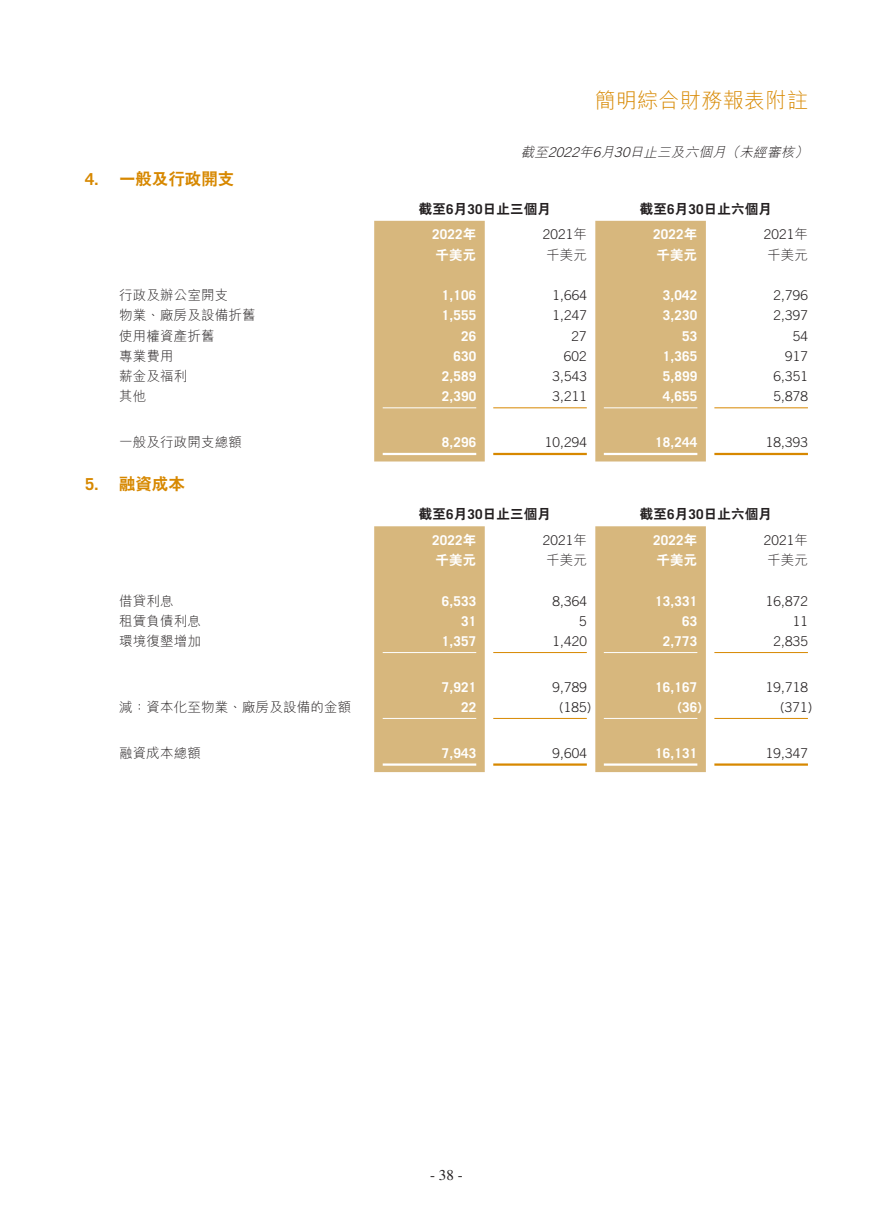
<style>
.page{position:relative;width:893px;height:1212px;background:#fff}
.page>*{position:absolute;margin:0;border:0;box-sizing:border-box;transform-origin:0 0}
.t1{font:300 21px "M Hei HK";letter-spacing:.015em;color:#d78800}
.t2{font:800 16.5px "C Hei 2 HK";letter-spacing:-.005em;color:#d78800}
.t3{font:15px "Times LT Std";color:#231f20}
.t4{font:300 13.5px "Trade Gothic LT Std";letter-spacing:.01em;color:#231f20}
.t5{font:700 13.5px "Trade Gothic LT Std";letter-spacing:.01em;color:#fff}
.t6{font:300 13.5px "M Hei HK";letter-spacing:.01em;color:#231f20}
.t7{font:800 13.5px "C Hei 2 HK";letter-spacing:.01em;color:#231f20}
.t8{font:italic 300 13.5px "M Hei HK";color:#231f20}
.t9{font:800 13.5px "C Hei 2 HK";letter-spacing:.01em;color:#fff}
.s1{font-family:"Trade Gothic LT Std";font-weight:700}
.s2{font-family:"Trade Gothic LT Std"}
.s3{font-family:"C Hei 2 HK";font-weight:800}
.s4{font-family:"M Hei HK"}
</style>
<div class="page">
<svg style="left:374px;top:221px;width:332px;height:240px;fill:#d7b77d"></svg>
<hr style="left:383px;top:407px;width:93px;height:1px;background:#fff">
<hr style="left:493px;top:407px;width:94px;height:1px;background:#d78800">
<hr style="left:604px;top:407px;width:93px;height:1px;background:#fff">
<hr style="left:714px;top:407px;width:94px;height:1px;background:#d78800">
<hr style="left:383px;top:453px;width:93px;height:2px;background:#fff">
<hr style="left:493px;top:453px;width:94px;height:2px;background:#d78800">
<hr style="left:604px;top:453px;width:93px;height:2px;background:#fff">
<hr style="left:714px;top:453px;width:94px;height:2px;background:#d78800">
<svg style="left:374px;top:526px;width:332px;height:246px;fill:#d7b77d"></svg>
<hr style="left:383px;top:652px;width:93px;height:1px;background:#fff">
<hr style="left:493px;top:652px;width:94px;height:1px;background:#d78800">
<hr style="left:604px;top:652px;width:93px;height:1px;background:#fff">
<hr style="left:714px;top:652px;width:94px;height:1px;background:#d78800">
<hr style="left:383px;top:718px;width:93px;height:1px;background:#fff">
<hr style="left:493px;top:718px;width:94px;height:1px;background:#d78800">
<hr style="left:604px;top:718px;width:93px;height:1px;background:#fff">
<hr style="left:714px;top:718px;width:94px;height:1px;background:#d78800">
<hr style="left:383px;top:763px;width:93px;height:3px;background:#fff">
<hr style="left:493px;top:763px;width:94px;height:3px;background:#d78800">
<hr style="left:604px;top:763px;width:93px;height:3px;background:#fff">
<hr style="left:714px;top:763px;width:94px;height:3px;background:#d78800">
<p class="t2" style="left:85px;top:168px;width:151px"><span class="s1">4.</span> 一般及行政開支</p>
<h1 class="t1" style="left:595px;top:86px;width:215px">簡明綜合財務報表附註</h1>
<p class="t8" style="left:521px;top:143px;width:293px">截至<span class="s2">2022</span>年<span class="s2">6</span>月<span class="s2">30</span>日止三及六個月（未經審核）</p>
<p class="t7" style="left:419px;top:200px;width:134px">截至<span class="s1">6</span>月<span class="s1">30</span>日止三個月</p>
<p class="t7" style="left:640px;top:200px;width:134px">截至<span class="s1">6</span>月<span class="s1">30</span>日止六個月</p>
<p class="t5" style="left:432px;top:226px;width:46px">2022<span class="s3">年</span></p>
<p class="t4" style="left:543px;top:227px;width:46px">2021<span class="s4">年</span></p>
<p class="t5" style="left:653px;top:226px;width:46px">2022<span class="s3">年</span></p>
<p class="t4" style="left:764px;top:227px;width:46px">2021<span class="s4">年</span></p>
<p class="t9" style="left:435px;top:246px;width:42px">千美元</p>
<p class="t6" style="left:546px;top:245px;width:42px">千美元</p>
<p class="t9" style="left:657px;top:246px;width:42px">千美元</p>
<p class="t6" style="left:767px;top:245px;width:42px">千美元</p>
<p class="t6" style="left:119px;top:286px;width:111px">行政及辦公室開支</p>
<p class="t5" style="left:442px;top:287px;width:36px">1,106</p>
<p class="t4" style="left:552px;top:287px;width:36px">1,664</p>
<p class="t5" style="left:663px;top:287px;width:36px">3,042</p>
<p class="t4" style="left:773px;top:287px;width:36px">2,796</p>
<p class="t6" style="left:119px;top:306px;width:138px">物業、廠房及設備折舊</p>
<p class="t5" style="left:442px;top:307px;width:36px">1,555</p>
<p class="t4" style="left:552px;top:308px;width:36px">1,247</p>
<p class="t5" style="left:663px;top:307px;width:36px">3,230</p>
<p class="t4" style="left:773px;top:308px;width:36px">2,397</p>
<p class="t6" style="left:119px;top:326px;width:97px">使用權資產折舊</p>
<p class="t5" style="left:461px;top:327px;width:17px">26</p>
<p class="t4" style="left:572px;top:328px;width:17px">27</p>
<p class="t5" style="left:682px;top:327px;width:17px">53</p>
<p class="t4" style="left:793px;top:328px;width:17px">54</p>
<p class="t6" style="left:119px;top:346px;width:56px">專業費用</p>
<p class="t5" style="left:453px;top:348px;width:24px">630</p>
<p class="t4" style="left:564px;top:348px;width:24px">602</p>
<p class="t5" style="left:663px;top:348px;width:36px">1,365</p>
<p class="t4" style="left:785px;top:348px;width:24px">917</p>
<p class="t6" style="left:119px;top:367px;width:70px">薪金及福利</p>
<p class="t5" style="left:442px;top:368px;width:36px">2,589</p>
<p class="t4" style="left:552px;top:368px;width:36px">3,543</p>
<p class="t5" style="left:663px;top:368px;width:36px">5,899</p>
<p class="t4" style="left:773px;top:368px;width:36px">6,351</p>
<p class="t6" style="left:119px;top:387px;width:29px">其他</p>
<p class="t5" style="left:442px;top:388px;width:36px">2,390</p>
<p class="t4" style="left:552px;top:389px;width:36px">3,211</p>
<p class="t5" style="left:663px;top:388px;width:36px">4,655</p>
<p class="t4" style="left:773px;top:389px;width:36px">5,878</p>
<p class="t6" style="left:119px;top:433px;width:124px">一般及行政開支總額</p>
<p class="t5" style="left:442px;top:434px;width:36px">8,296</p>
<p class="t4" style="left:545px;top:434px;width:44px">10,294</p>
<p class="t5" style="left:655px;top:434px;width:44px">18,244</p>
<p class="t4" style="left:766px;top:434px;width:44px">18,393</p>
<p class="t2" style="left:85px;top:473px;width:101px"><span class="s1">5.</span> 融資成本</p>
<p class="t7" style="left:419px;top:505px;width:134px">截至<span class="s1">6</span>月<span class="s1">30</span>日止三個月</p>
<p class="t7" style="left:640px;top:505px;width:134px">截至<span class="s1">6</span>月<span class="s1">30</span>日止六個月</p>
<p class="t5" style="left:432px;top:532px;width:46px">2022<span class="s3">年</span></p>
<p class="t4" style="left:543px;top:532px;width:46px">2021<span class="s4">年</span></p>
<p class="t5" style="left:653px;top:532px;width:46px">2022<span class="s3">年</span></p>
<p class="t4" style="left:764px;top:532px;width:46px">2021<span class="s4">年</span></p>
<p class="t9" style="left:435px;top:551px;width:42px">千美元</p>
<p class="t6" style="left:546px;top:551px;width:42px">千美元</p>
<p class="t9" style="left:657px;top:551px;width:42px">千美元</p>
<p class="t6" style="left:767px;top:551px;width:42px">千美元</p>
<p class="t6" style="left:119px;top:591px;width:56px">借貸利息</p>
<p class="t5" style="left:442px;top:592px;width:36px">6,533</p>
<p class="t4" style="left:552px;top:593px;width:36px">8,364</p>
<p class="t5" style="left:655px;top:592px;width:44px">13,331</p>
<p class="t4" style="left:766px;top:593px;width:44px">16,872</p>
<p class="t6" style="left:119px;top:611px;width:83px">租賃負債利息</p>
<p class="t5" style="left:461px;top:613px;width:17px">31</p>
<p class="t4" style="left:579px;top:613px;width:9px">5</p>
<p class="t5" style="left:682px;top:613px;width:17px">63</p>
<p class="t4" style="left:793px;top:613px;width:17px">11</p>
<p class="t6" style="left:119px;top:632px;width:83px">環境復墾增加</p>
<p class="t5" style="left:442px;top:633px;width:36px">1,357</p>
<p class="t4" style="left:552px;top:633px;width:36px">1,420</p>
<p class="t5" style="left:663px;top:633px;width:36px">2,773</p>
<p class="t4" style="left:773px;top:633px;width:36px">2,835</p>
<p class="t5" style="left:442px;top:679px;width:36px">7,921</p>
<p class="t4" style="left:552px;top:679px;width:36px">9,789</p>
<p class="t5" style="left:655px;top:679px;width:44px">16,167</p>
<p class="t4" style="left:766px;top:679px;width:44px">19,718</p>
<p class="t6" style="left:119px;top:697px;width:234px">減：資本化至物業、廠房及設備的金額</p>
<p class="t5" style="left:461px;top:699px;width:17px">22</p>
<p class="t4" style="left:559px;top:699px;width:34px">(185)</p>
<p class="t5" style="left:677px;top:699px;width:26px">(36)</p>
<p class="t4" style="left:780px;top:699px;width:34px">(371)</p>
<p class="t6" style="left:119px;top:743px;width:83px">融資成本總額</p>
<p class="t5" style="left:442px;top:744px;width:36px">7,943</p>
<p class="t4" style="left:552px;top:745px;width:36px">9,604</p>
<p class="t5" style="left:655px;top:744px;width:44px">16,131</p>
<p class="t4" style="left:766px;top:745px;width:44px">19,347</p>
<p class="t3" style="left:430px;top:1167px;width:34px">- 38 -</p>
</div>
